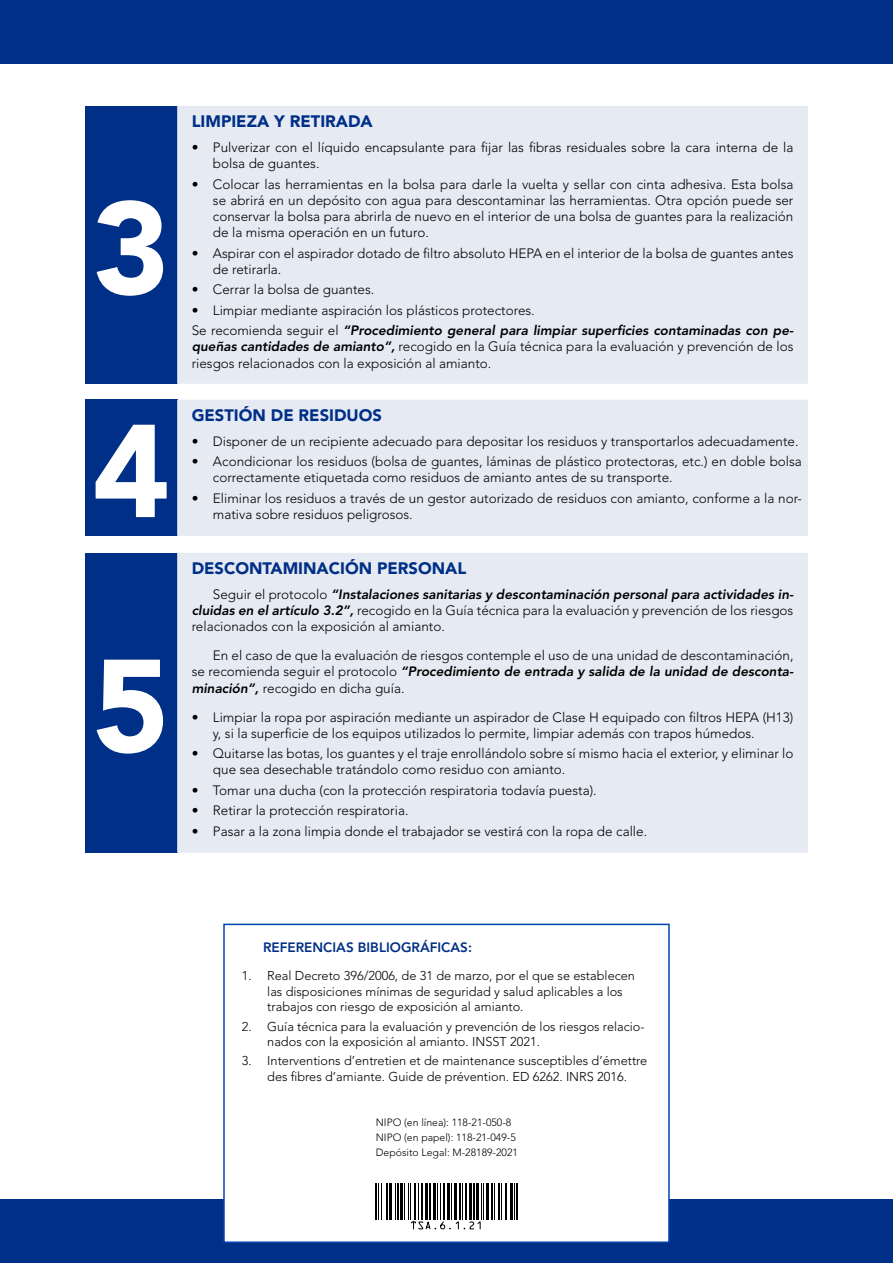
<style>
.page{position:relative;width:893px;height:1263px;background:#fff}
.page>*{position:absolute;margin:0;border:0;box-sizing:border-box;transform-origin:0 0}
.t1{font:900 130.5px "Avenir LT Std";color:#fff}
.t2{font:900 16.5px "Avenir LT Std";color:#002f87}
.t3{font:300 13.5px/16.2px "Avenir LT Std";color:#000}
.t4{font:800 13.5px "Avenir LT Std";color:#002f87}
.t5{font:300 12.75px/15.3px "Avenir LT Std";color:#000}
.t6{font:300 10.5px/15px "Avenir LT Std";color:#000}
.s1{font-weight:800;font-style:italic}
</style>
<div class="page">
<div style="left:0;top:1199px;width:893px;height:64px;background:#002f87"></div>
<div style="left:0;top:0;width:893px;height:63px;background:#002f87"></div>
<div style="left:85px;top:106px;width:92px;height:278px;background:#002f87"></div>
<div style="left:177px;top:106px;width:631px;height:278px;background:#e6eaf3"></div>
<div style="left:224px;top:924px;width:445px;height:318px;background:#fff"></div>
<div style="left:223px;top:924px;width:447px;height:319px;border:2px solid #0044ae"></div>
<div style="left:85px;top:400px;width:92px;height:136px;background:#002f87"></div>
<div style="left:177px;top:400px;width:631px;height:136px;background:#e6eaf3"></div>
<div style="left:85px;top:553px;width:92px;height:300px;background:#002f87"></div>
<div style="left:177px;top:553px;width:631px;height:300px;background:#e6eaf3"></div>
<hr style="left:375px;top:1183px;width:2px;height:37px;background:#000">
<hr style="left:378px;top:1183px;width:1px;height:37px;background:#000">
<hr style="left:381px;top:1183px;width:1px;height:37px;background:#000">
<hr style="left:386px;top:1183px;width:2px;height:37px;background:#000">
<hr style="left:389px;top:1183px;width:3px;height:37px;background:#000">
<hr style="left:395px;top:1183px;width:1px;height:37px;background:#000">
<hr style="left:397px;top:1183px;width:2px;height:37px;background:#000">
<hr style="left:400px;top:1183px;width:3px;height:37px;background:#000">
<hr style="left:404px;top:1183px;width:1px;height:37px;background:#000">
<hr style="left:408px;top:1183px;width:1px;height:37px;background:#000">
<hr style="left:410px;top:1183px;width:1px;height:37px;background:#000">
<hr style="left:413px;top:1183px;width:2px;height:37px;background:#000">
<hr style="left:418px;top:1183px;width:1px;height:37px;background:#000">
<hr style="left:421px;top:1183px;width:2px;height:37px;background:#000">
<hr style="left:425px;top:1183px;width:3px;height:37px;background:#000">
<hr style="left:429px;top:1183px;width:2px;height:37px;background:#000">
<hr style="left:433px;top:1183px;width:3px;height:37px;background:#000">
<hr style="left:437px;top:1183px;width:1px;height:37px;background:#000">
<hr style="left:440px;top:1183px;width:1px;height:37px;background:#000">
<hr style="left:443px;top:1183px;width:2px;height:37px;background:#000">
<hr style="left:447px;top:1183px;width:3px;height:37px;background:#000">
<hr style="left:451px;top:1183px;width:1px;height:37px;background:#000">
<hr style="left:454px;top:1183px;width:3px;height:37px;background:#000">
<hr style="left:459px;top:1183px;width:2px;height:37px;background:#000">
<hr style="left:462px;top:1183px;width:1px;height:37px;background:#000">
<hr style="left:465px;top:1183px;width:2px;height:37px;background:#000">
<hr style="left:469px;top:1183px;width:3px;height:37px;background:#000">
<hr style="left:473px;top:1183px;width:2px;height:37px;background:#000">
<hr style="left:476px;top:1183px;width:3px;height:37px;background:#000">
<hr style="left:481px;top:1183px;width:1px;height:37px;background:#000">
<hr style="left:483px;top:1183px;width:1px;height:37px;background:#000">
<hr style="left:486px;top:1183px;width:3px;height:37px;background:#000">
<hr style="left:491px;top:1183px;width:2px;height:37px;background:#000">
<hr style="left:494px;top:1183px;width:1px;height:37px;background:#000">
<hr style="left:498px;top:1183px;width:2px;height:37px;background:#000">
<hr style="left:501px;top:1183px;width:1px;height:37px;background:#000">
<hr style="left:505px;top:1183px;width:2px;height:37px;background:#000">
<hr style="left:510px;top:1183px;width:3px;height:37px;background:#000">
<hr style="left:514px;top:1183px;width:1px;height:37px;background:#000">
<hr style="left:516px;top:1183px;width:2px;height:37px;background:#000">
<svg style="left:411px;top:1218px;width:70px;height:12px"></svg>
<h1 class="t1" style="left:92px;top:170px;width:79px">3</h1>
<h1 class="t1" style="left:92px;top:393px;width:79px">4</h1>
<h1 class="t1" style="left:92px;top:628px;width:79px">5</h1>
<p class="t2" style="left:192px;top:111px;width:183px">LIMPIEZA Y RETIRADA</p>
<p class="t3" style="left:213px;top:139px;width:582px;text-indent:-21px">• Pulverizar con el líquido encapsulante para fijar las fibras residuales sobre la cara interna de la bolsa de guantes.</p>
<p class="t3" style="left:213px;top:176px;width:582px;text-align:justify;text-indent:-21px">• Colocar las herramientas en la bolsa para darle la vuelta y sellar con cinta adhesiva. Esta bolsa se abrirá en un depósito con agua para descontaminar las herramientas. Otra opción puede ser conservar la bolsa para abrirla de nuevo en el interior de una bolsa de guantes para la realización de la misma operación en un futuro.</p>
<p class="t3" style="left:213px;top:245px;width:582px;text-indent:-21px">• Aspirar con el aspirador dotado de filtro absoluto HEPA en el interior de la bolsa de guantes antes de retirarla.</p>
<p class="t3" style="left:192px;top:282px;width:184px">• Cerrar la bolsa de guantes.</p>
<p class="t3" style="left:192px;top:300px;width:603px;line-height:20.4px">• Limpiar mediante aspiración los plásticos protectores.<br>Se recomienda seguir el <span class="s1">“Procedimiento general para limpiar superficies contaminadas con pe-</span></p>
<p class="t3" style="left:192px;top:339px;width:603px"><span class="s1">queñas cantidades de amianto”,</span> recogido en la Guía técnica para la evaluación y prevención de los riesgos relacionados con la exposición al amianto.</p>
<p class="t2" style="left:192px;top:405px;width:192px">GESTIÓN DE RESIDUOS</p>
<p class="t3" style="left:192px;top:433px;width:608px">• Disponer de un recipiente adecuado para depositar los residuos y transportarlos adecuadamente.</p>
<p class="t3" style="left:213px;top:453px;width:590px;text-indent:-21px">• Acondicionar los residuos (bolsa de guantes, láminas de plástico protectoras, etc.) en doble bolsa correctamente etiquetada como residuos de amianto antes de su transporte.</p>
<p class="t3" style="left:213px;top:490px;width:590px;text-indent:-21px">• Eliminar los residuos a través de un gestor autorizado de residuos con amianto, conforme a la nor&shy;mativa sobre residuos peligrosos.</p>
<p class="t2" style="left:192px;top:558px;width:276px">DESCONTAMINACIÓN PERSONAL</p>
<p class="t3" style="left:192px;top:586px;width:603px;text-align:justify;text-indent:21px">Seguir el protocolo <span class="s1">“Instalaciones sanitarias y descontaminación personal para actividades in&shy;cluidas en el artículo 3.2”,</span> recogido en la Guía técnica para la evaluación y prevención de los riesgos relacionados con la exposición al amianto.</p>
<p class="t3" style="left:192px;top:647px;width:603px;text-align:justify;text-indent:21px">En el caso de que la evaluación de riesgos contemple el uso de una unidad de descontaminación, se recomienda seguir el protocolo <span class="s1">“Procedimiento de entrada y salida de la unidad de desconta&shy;minación”,</span> recogido en dicha guía.</p>
<p class="t3" style="left:213px;top:709px;width:582px;text-indent:-21px">• Limpiar la ropa por aspiración mediante un aspirador de Clase H equipado con filtros HEPA (H13) y, si la superficie de los equipos utilizados lo permite, limpiar además con trapos húmedos.</p>
<p class="t3" style="left:213px;top:745px;width:582px;text-indent:-21px">• Quitarse las botas, los guantes y el traje enrollándolo sobre sí mismo hacia el exterior, y eliminar lo que sea desechable tratándolo como residuo con amianto.</p>
<p class="t3" style="left:192px;top:782px;width:406px">• Tomar una ducha (con la protección respiratoria todavía puesta).</p>
<p class="t3" style="left:192px;top:802px;width:218px">• Retirar la protección respiratoria.</p>
<p class="t3" style="left:192px;top:823px;width:457px">• Pasar a la zona limpia donde el trabajador se vestirá con la ropa de calle.</p>
<p class="t4" style="left:263px;top:940px;width:210px">REFERENCIAS BIBLIOGRÁFICAS:</p>
<p class="t5" style="left:267px;top:968px;width:369px;text-indent:-26px">1. Real Decreto 396/2006, de 31 de marzo, por el que se establecen las disposiciones mínimas de seguridad y salud aplicables a los trabajos con riesgo de exposición al amianto.</p>
<p class="t5" style="left:267px;top:1018px;width:379px;text-indent:-26px">2. Guía técnica para la evaluación y prevención de los riesgos relacio&shy;nados con la exposición al amianto. INSST 2021.</p>
<p class="t5" style="left:242px;top:1053px;width:407px;text-align:center">3. Interventions d’entretien et de maintenance susceptibles d’émettre des fibres d’amiante. Guide de prévention. ED 6262. INRS 2016.</p>
<p class="t6" style="left:376px;top:1115px;width:144px">NIPO (en línea): 118-21-050-8<br>NIPO (en papel): 118-21-049-5<br>Depósito Legal: M-28189-2021</p>
</div>
